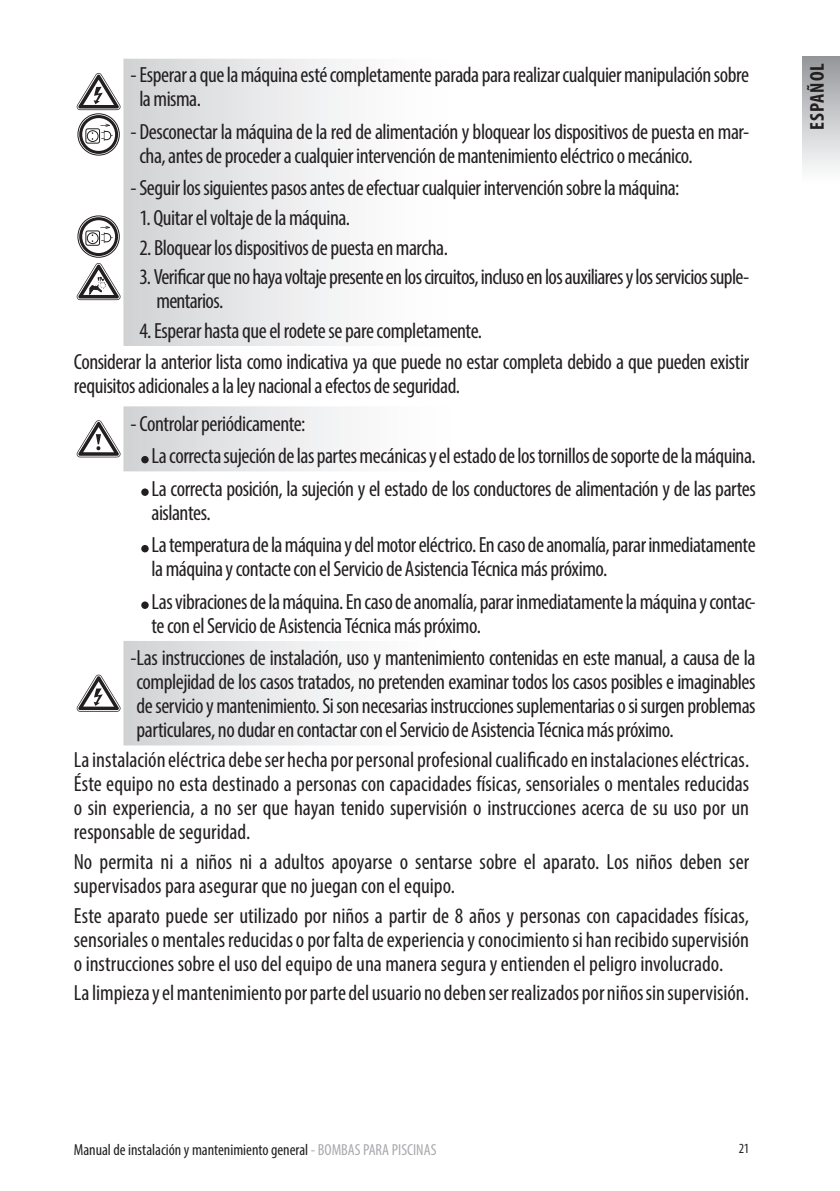
<style>
.page{position:relative;width:840px;height:1191px;background:#fff}
.page>*{position:absolute;margin:0;border:0;box-sizing:border-box;transform-origin:0 0}
.t1{font:condensed 22px/24px "Myriad Pro";letter-spacing:-.02em;color:#231f20}
.t2{font:condensed 22px/24px "Myriad Pro";color:#231f20}
.t3{font:700 condensed 20px "Myriad Pro";letter-spacing:.05em;color:#231f20}
.t4{font:condensed 16px "Myriad Pro";color:#231f20}
.t5{font:condensed 14px "Myriad Pro";color:#231f20}
.s1{color:#a8a9ad}
</style>
<div class="page">
<div style="left:801px;top:57px;width:38px;height:128px;background:linear-gradient(to bottom,#97989d,#fff)"></div>
<svg style="left:123px;top:59px;width:219px;height:287px"></svg>
<svg style="left:123px;top:58px;width:13px;height:1px"></svg>
<svg style="left:79px;top:115px;width:39px;height:39px"></svg>
<div style="left:82px;top:118px;width:33px;height:33px;background:#fff;border-radius:50%"></div>
<div style="left:78px;top:113px;width:41px;height:42px;border:1px solid #231f20;border-radius:50%"></div>
<svg style="left:85px;top:124px;width:28px;height:20px"></svg>
<svg style="left:77px;top:73px;width:43px;height:37px"></svg>
<svg style="left:79px;top:217px;width:39px;height:39px"></svg>
<div style="left:82px;top:220px;width:33px;height:33px;background:#fff;border-radius:50%"></div>
<div style="left:78px;top:216px;width:41px;height:41px;border:1px solid #231f20;border-radius:50%"></div>
<svg style="left:85px;top:226px;width:28px;height:20px"></svg>
<svg style="left:77px;top:263px;width:43px;height:37px"></svg>
<svg style="left:123px;top:406px;width:221px;height:339px"></svg>
<svg style="left:77px;top:420px;width:43px;height:37px"></svg>
<div style="left:141px;top:456px;width:8px;height:7px;background:#231f20;border-radius:50%"></div>
<div style="left:141px;top:488px;width:8px;height:8px;background:#231f20;border-radius:50%"></div>
<div style="left:141px;top:545px;width:8px;height:7px;background:#231f20;border-radius:50%"></div>
<div style="left:141px;top:601px;width:8px;height:8px;background:#231f20;border-radius:50%"></div>
<svg style="left:77px;top:674px;width:43px;height:38px"></svg>
<p class="t1" style="left:139px;top:63px;width:611px;text-indent:-9px">-Esperar a que la máquina esté completamente parada para realizar cualquier manipulación sobre la misma.</p>
<p class="t1" style="left:139px;top:119px;width:611px;text-indent:-9px">- Desconectar la máquina de la red de alimentación y bloquear los dispositivos de puesta en mar&shy;cha, antes de proceder a cualquier intervención de mantenimiento eléctrico o mecánico.</p>
<p class="t1" style="left:130px;top:176px;width:550px">-Seguir los siguientes pasos antes de efectuar cualquier intervención sobre la máquina:</p>
<p class="t1" style="left:139px;top:205px;width:212px">1. Quitar el voltaje de la máquina.</p>
<p class="t1" style="left:139px;top:235px;width:310px">2. Bloquear los dispositivos de puesta en marcha.</p>
<p class="t1" style="left:156px;top:265px;width:594px;text-indent:-17px">3. Verificar que no haya voltaje presente en los circuitos, incluso en los auxiliares y los servicios suple&shy;mentarios.</p>
<p class="t1" style="left:74px;top:315px;width:676px;line-height:30.6px;text-indent:65px">4. Esperar hasta que el rodete se pare completamente.<br>Considerar la anterior lista como indicativa ya que puede no estar completa debido a que pueden existir</p>
<p class="t1" style="left:74px;top:373px;width:388px">requisitos adicionales a la ley nacional a efectos de seguridad.</p>
<p class="t1" style="left:151px;top:407px;width:605px;line-height:32.4px;text-indent:-21px">- Controlar periódicamente:<br>La correcta sujeción de las partes mecánicas y el estado de los tornillos de soporte de la máquina.<br>La correcta posición, la sujeción y el estado de los conductores de alimentación y de las partes</p>
<p class="t1" style="left:151px;top:496px;width:605px;line-height:32.4px">aislantes.<br>La temperatura de la máquina y del motor eléctrico. En caso de anomalía, parar inmediatamente</p>
<p class="t1" style="left:151px;top:552px;width:605px;line-height:32.4px">la máquina y contacte con el Servicio de Asistencia Técnica más próximo.<br>Las vibraciones de la máquina. En caso de anomalía, parar inmediatamente la máquina y contac-</p>
<p class="t1" style="left:130px;top:609px;width:626px;line-height:32.4px;text-indent:21px">te con el Servicio de Asistencia Técnica más próximo.<br>-Las instrucciones de instalación, uso y mantenimiento contenidas en este manual, a causa de la</p>
<p class="t1" style="left:136px;top:670px;width:620px;text-align:justify">complejidad de los casos tratados, no pretenden examinar todos los casos posibles e imaginables de servicio y mantenimiento. Si son necesarias instrucciones suplementarias o si surgen problemas particulares, no dudar en contactar con el Servicio de Asistencia Técnica más próximo.</p>
<p class="t1" style="left:74px;top:747px;width:676px;text-align:justify">La instalación eléctrica debe ser hecha por personal profesional cualificado en instalaciones eléctricas.<br>Éste equipo no esta destinado a personas con capacidades físicas, sensoriales o mentales reducidas o sin experiencia, a no ser que hayan tenido supervisión o instrucciones acerca de su uso por un responsable de seguridad.</p>
<p class="t2" style="left:74px;top:849px;width:676px">No permita ni a niños ni a adultos apoyarse o sentarse sobre el aparato. Los niños deben ser supervisados para asegurar que no juegan con el equipo.</p>
<p class="t1" style="left:74px;top:903px;width:676px;text-align:justify">Este aparato puede ser utilizado por niños a partir de 8 años y personas con capacidades físicas, sensoriales o mentales reducidas o por falta de experiencia y conocimiento si han recibido supervisión o instrucciones sobre el uso del equipo de una manera segura y entienden el peligro involucrado.</p>
<p class="t2" style="left:74px;top:980px;width:676px">La limpieza y el mantenimiento por parte del usuario no deben ser realizados por niños sin supervisión.</p>
<p class="t3" style="left:804px;top:130px;width:69px;rotate:-90deg">ESPAÑOL</p>
<p class="t4" style="left:74px;top:1139px;width:364px">Manual de instalación y mantenimiento general <span class="s1">- BOMBAS PARA PISCINAS</span></p>
<p class="t5" style="left:738px;top:1140px;width:12px">21</p>
</div>
